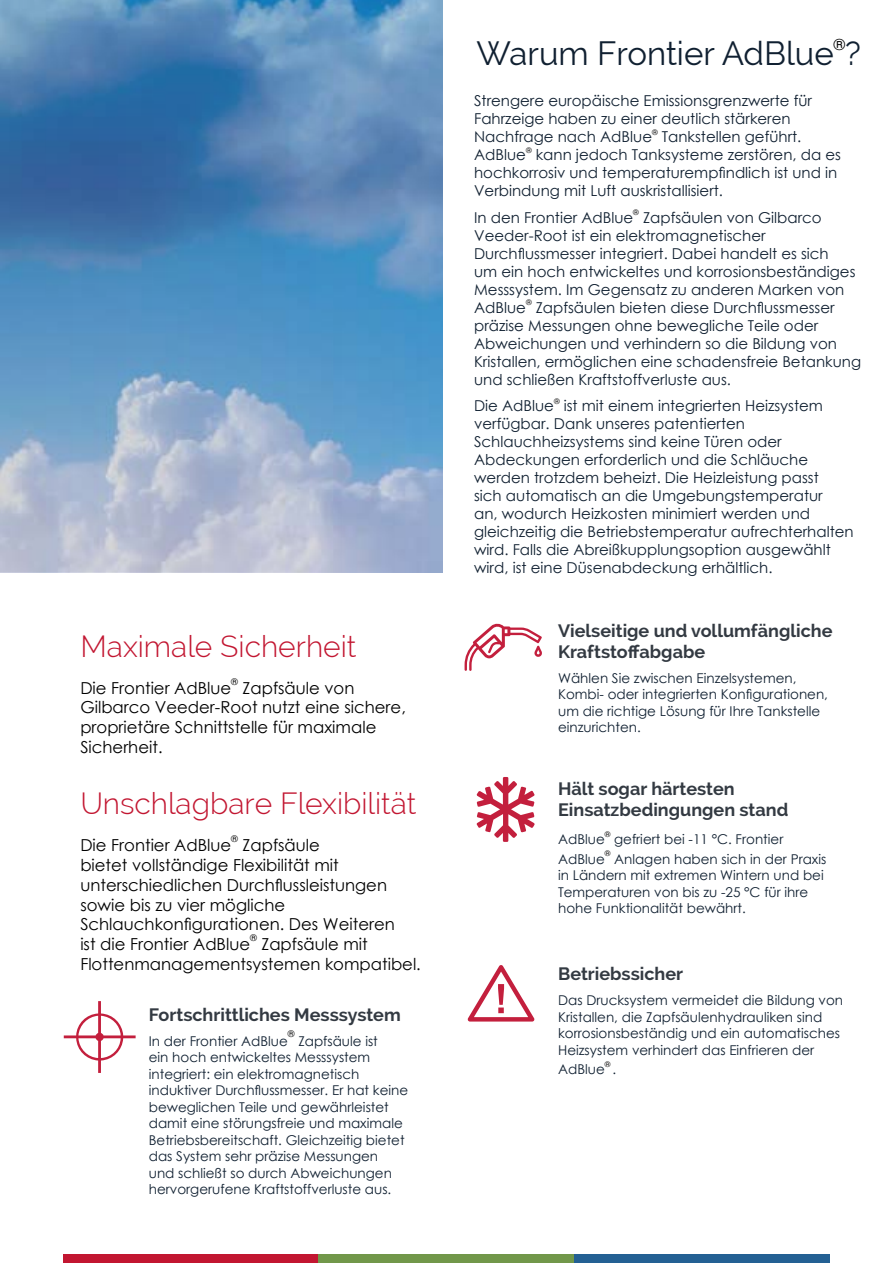
<style>
.page{position:relative;width:893px;height:1263px;background:#fff}
.page>*{position:absolute;margin:0;border:0;box-sizing:border-box;transform-origin:0 0}
.t1{font:33px "Raleway";color:#102031}
.t2{font:300 30px "Raleway";color:#c21631}
.t3{font:700 18px/21px "Raleway";color:#333a42}
.t4{font:16.5px/19.8px "Century Gothic";color:#000}
.t5{font:15px/18px "Century Gothic";color:#102031}
.t6{font:15px "Century Gothic";color:#000}
.t7{font:13.5px/16.5px "Century Gothic";color:#102031}
.t8{font:9px "Century Gothic";color:#000}
.t9{font:7.5px "Century Gothic";color:#000}
</style>
<div class="page">
<svg style="left:0;top:0;width:442px;height:572px"></svg>
<div style="left:64px;top:1254px;width:255px;height:9px;background:#c21631"></div>
<div style="left:319px;top:1254px;width:255px;height:9px;background:#71974a"></div>
<div style="left:574px;top:1254px;width:255px;height:9px;background:#236093"></div>
<svg style="left:465px;top:623px;width:77px;height:48px"></svg>
<svg style="left:476px;top:777px;width:59px;height:65px"></svg>
<svg style="left:468px;top:965px;width:66px;height:56px"></svg>
<svg style="left:64px;top:1001px;width:72px;height:72px"></svg>
<h2 class="t2" style="left:80px;top:629px;width:277px">Maximale Sicherheit</h2>
<p class="t4" style="left:80px;top:677px;width:152px">Die Frontier AdBlue</p>
<p class="t8" style="left:231px;top:675px;width:8px">®</p>
<p class="t4" style="left:80px;top:677px;width:327px;text-indent:162px">Zapfsäule von<br>Gilbarco Veeder-Root nutzt eine sichere, proprietäre Schnittstelle für maximale<br>Sicherheit.</p>
<h2 class="t2" style="left:80px;top:786px;width:338px">Unschlagbare Flexibilität</h2>
<p class="t4" style="left:80px;top:835px;width:152px">Die Frontier AdBlue</p>
<p class="t8" style="left:231px;top:833px;width:8px">®</p>
<p class="t4" style="left:80px;top:835px;width:316px;text-indent:162px">Zapfsäule<br>bietet vollständige Flexibilität mit unterschiedlichen Durchflussleistungen sowie bis zu vier mögliche<br>Schlauchkonfigurationen. Des Weiteren ist die Frontier AdBlue</p>
<p class="t8" style="left:250px;top:932px;width:8px">®</p>
<p class="t4" style="left:80px;top:934px;width:342px;text-indent:181px">Zapfsäule mit<br>Flottenmanagementsystemen kompatibel.</p>
<p class="t3" style="left:149px;top:1004px;width:253px">Fortschrittliches Messsystem</p>
<p class="t7" style="left:149px;top:1032px;width:141px">In der Frontier AdBlue</p>
<p class="t8" style="left:288px;top:1027px;width:8px">®</p>
<p class="t7" style="left:149px;top:1032px;width:261px;text-indent:149px">Zapfsäule ist<br>ein hoch entwickeltes Messsystem integriert: ein elektromagnetisch induktiver Durchflussmesser. Er hat keine beweglichen Teile und gewährleistet damit eine störungsfreie und maximale Betriebsbereitschaft. Gleichzeitig bietet das System sehr präzise Messungen<br>und schließt so durch Abweichungen hervorgerufene Kraftstoffverluste aus.</p>
<p class="t6" style="left:834px;top:34px;width:13px">®</p>
<h1 class="t1" style="left:476px;top:34px;width:386px">Warum Frontier AdBlue ?</h1>
<p class="t5" style="left:474px;top:92px;width:339px">Strengere europäische Emissionsgrenzwerte für<br>Fahrzeige haben zu einer deutlich stärkeren<br>Nachfrage nach AdBlue</p>
<p class="t9" style="left:652px;top:127px;width:7px">®</p>
<p class="t5" style="left:662px;top:128px;width:141px">Tankstellen geführt.</p>
<p class="t5" style="left:474px;top:146px;width:53px">AdBlue</p>
<p class="t9" style="left:526px;top:145px;width:7px">®</p>
<p class="t5" style="left:474px;top:146px;width:368px;text-indent:62px">kann jedoch Tanksysteme zerstören, da es hochkorrosiv und temperaturempfindlich ist und in<br>Verbindung mit Luft auskristallisiert.</p>
<p class="t5" style="left:474px;top:208px;width:161px">In den Frontier AdBlue</p>
<p class="t9" style="left:633px;top:207px;width:7px">®</p>
<p class="t5" style="left:474px;top:208px;width:383px;text-indent:169px">Zapfsäulen von Gilbarco Veeder-Root ist ein elektromagnetischer Durchflussmesser integriert. Dabei handelt es sich um ein hoch entwickeltes und korrosionsbeständiges Messsystem. Im Gegensatz zu anderen Marken von AdBlue</p>
<p class="t9" style="left:526px;top:297px;width:7px">®</p>
<p class="t5" style="left:474px;top:298px;width:388px;text-indent:62px">Zapfsäulen bieten diese Durchflussmesser präzise Messungen ohne bewegliche Teile oder Abweichungen und verhindern so die Bildung von Kristallen, ermöglichen eine schadensfreie Betankung und schließen Kraftstoffverluste aus.</p>
<p class="t5" style="left:474px;top:397px;width:81px">Die AdBlue</p>
<p class="t9" style="left:554px;top:396px;width:7px">®</p>
<p class="t5" style="left:474px;top:397px;width:381px;text-indent:90px">ist mit einem integrierten Heizsystem verfügbar. Dank unseres patentierten Schlauchheizsystems sind keine Türen oder Abdeckungen erforderlich und die Schläuche werden trotzdem beheizt. Die Heizleistung passt<br>sich automatisch an die Umgebungstemperatur<br>an, wodurch Heizkosten minimiert werden und gleichzeitig die Betriebstemperatur aufrechterhalten wird. Falls die Abreißkupplungsoption ausgewählt wird, ist eine Düsenabdeckung erhältlich.</p>
<p class="t3" style="left:558px;top:620px;width:276px">Vielseitige und vollumfängliche<br>Kraftstoffabgabe</p>
<p class="t7" style="left:558px;top:669px;width:271px">Wählen Sie zwischen Einzelsystemen, Kombi- oder integrierten Konfigurationen, um die richtige Lösung für Ihre Tankstelle einzurichten.</p>
<p class="t3" style="left:558px;top:778px;width:232px">Hält sogar härtesten<br>Einsatzbedingungen stand</p>
<p class="t7" style="left:558px;top:831px;width:48px">AdBlue</p>
<p class="t9" style="left:605px;top:829px;width:7px">®</p>
<p class="t7" style="left:614px;top:831px;width:171px">gefriert bei -11 °C. Frontier</p>
<p class="t9" style="left:605px;top:848px;width:7px">®</p>
<p class="t7" style="left:558px;top:850px;width:270px;text-indent:56px">Anlagen haben sich in der Praxis in Ländern mit extremen Wintern und bei Temperaturen von bis zu -25 °C für ihre hohe Funktionalität bewährt.</p>
<p class="t7" style="left:558px;top:850px;width:48px">AdBlue</p>
<p class="t3" style="left:558px;top:963px;width:127px">Betriebssicher</p>
<p class="t7" style="left:558px;top:992px;width:287px">Das Drucksystem vermeidet die Bildung von Kristallen, die Zapfsäulenhydrauliken sind korrosionsbeständig und ein automatisches Heizsystem verhindert das Einfrieren der</p>
<p class="t7" style="left:558px;top:1061px;width:48px">AdBlue</p>
<p class="t9" style="left:605px;top:1059px;width:7px">®</p>
<p class="t7" style="left:612px;top:1061px;width:5px">.</p>
</div>
